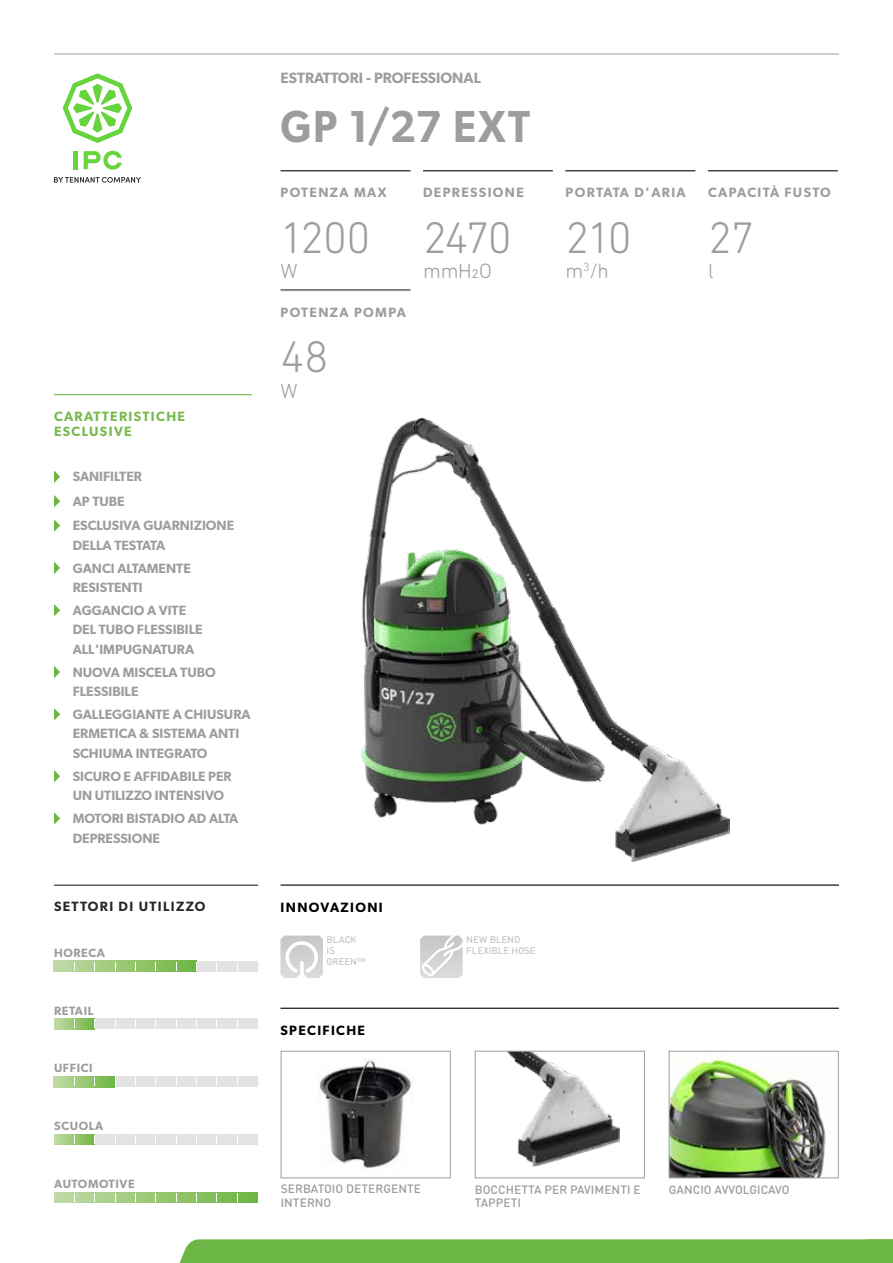
<style>
.page{position:relative;width:893px;height:1263px;background:#fff}
.page>*{position:absolute;margin:0;border:0;box-sizing:border-box;transform-origin:0 0}
.t1{font:300 45px "DIN Next Rounded LT Pro";letter-spacing:-.05em;color:#9d9d9c}
.t2{font:600 45px "Gibson";letter-spacing:.045em;color:#9d9d9c;scale:.93 1}
.t3{font:300 21px "DIN Next Rounded LT Pro";letter-spacing:-.005em;color:#9d9d9c}
.t4{font:600 15px "Gibson";color:#9d9d9c}
.t5{font:600 13.5px/19.5px "Gibson";color:#9d9d9c}
.t6{font:600 13.5px "Gibson";letter-spacing:.1em;color:#9d9d9c}
.t7{font:600 13.5px/15px "Gibson";letter-spacing:.1em;color:#76b94d}
.t8{font:600 13.5px "Gibson";letter-spacing:.1em;color:#000}
.t9{font:600 13.5px "Gibson";letter-spacing:.1em;color:#282827}
.t10{font:500 12px/13.5px "DIN Round Pro";letter-spacing:.005em;color:#9d9d9c}
.t11{font:600 12px "Gibson";letter-spacing:.05em;color:#9d9d9c}
.t12{font:500 9.6px/11.2px "DIN Round Pro";letter-spacing:-.005em;color:#c6c6c6}
</style>
<div class="page">
<hr style="left:54px;top:54px;width:785px;height:1px;background:#9d9d9c">
<div style="left:179px;top:1239px;width:714px;height:24px;background:#6bb644"></div>
<hr style="left:74px;top:151px;width:4px;height:18px;background:#66d43d">
<svg style="left:84px;top:151px;width:38px;height:19px"></svg>
<svg style="left:63px;top:73px;width:69px;height:70px"></svg>
<svg style="left:54px;top:177px;width:87px;height:6px"></svg>
<hr style="left:281px;top:170px;width:129px;height:1px;background:#000">
<hr style="left:423px;top:170px;width:130px;height:1px;background:#000">
<hr style="left:566px;top:170px;width:129px;height:1px;background:#000">
<hr style="left:708px;top:170px;width:130px;height:1px;background:#000">
<hr style="left:281px;top:171px;width:129px;height:1px;background:#9d9d9c">
<hr style="left:423px;top:171px;width:130px;height:1px;background:#9d9d9c">
<hr style="left:566px;top:171px;width:129px;height:1px;background:#9d9d9c">
<hr style="left:708px;top:171px;width:130px;height:1px;background:#9d9d9c">
<hr style="left:280px;top:1008px;width:559px;height:1px;background:#000">
<img style="left:362px;top:418px;width:367px;height:444px">
<hr style="left:54px;top:394px;width:198px;height:1px;background:#76b94d">
<svg style="left:54px;top:470px;width:6px;height:13px"></svg>
<svg style="left:54px;top:495px;width:6px;height:12px"></svg>
<svg style="left:54px;top:519px;width:6px;height:13px"></svg>
<svg style="left:54px;top:562px;width:6px;height:12px"></svg>
<svg style="left:54px;top:604px;width:6px;height:12px"></svg>
<svg style="left:54px;top:666px;width:6px;height:12px"></svg>
<svg style="left:54px;top:708px;width:6px;height:12px"></svg>
<svg style="left:54px;top:770px;width:6px;height:12px"></svg>
<svg style="left:54px;top:812px;width:6px;height:13px"></svg>
<img style="left:508px;top:1053px;width:112px;height:113px">
<div style="left:475px;top:1051px;width:170px;height:127px;border:1px solid #9d9d9c"></div>
<img style="left:671px;top:1055px;width:159px;height:121px">
<div style="left:669px;top:1051px;width:170px;height:127px;border:1px solid #9d9d9c"></div>
<div style="left:281px;top:1051px;width:170px;height:127px;border:1px solid #9d9d9c"></div>
<img style="left:318px;top:1058px;width:95px;height:112px">
<hr style="left:54px;top:884px;width:204px;height:2px;background:#282827">
<div style="left:54px;top:961px;width:204px;height:10px;background:#e3e3e3"></div>
<svg style="left:54px;top:961px;width:142px;height:10px"></svg>
<div style="left:54px;top:1019px;width:204px;height:10px;background:#e3e3e3"></div>
<svg style="left:54px;top:1019px;width:41px;height:10px"></svg>
<div style="left:54px;top:1076px;width:204px;height:11px;background:#e3e3e3"></div>
<svg style="left:54px;top:1076px;width:61px;height:11px"></svg>
<div style="left:54px;top:1134px;width:204px;height:11px;background:#e3e3e3"></div>
<svg style="left:54px;top:1134px;width:41px;height:11px"></svg>
<svg style="left:54px;top:1192px;width:204px;height:11px;background:#9bc978"></svg>
<hr style="left:281px;top:289px;width:129px;height:2px;background:#000">
<hr style="left:281px;top:290px;width:129px;height:1px;background:#9d9d9c">
<hr style="left:281px;top:884px;width:558px;height:2px;background:#000">
<svg style="left:280px;top:935px;width:43px;height:43px"></svg>
<svg style="left:420px;top:935px;width:43px;height:43px"></svg>
<p class="t7" style="left:54px;top:408px;width:133px">CARATTERISTICHE<br>ESCLUSIVE</p>
<p class="t5" style="left:73px;top:464px;width:163px;line-height:24.5px">SANIFILTER<br>AP TUBE<br>ESCLUSIVA GUARNIZIONE</p>
<p class="t5" style="left:73px;top:533px;width:120px;line-height:22.8px">DELLA TESTATA<br>GANCI ALTAMENTE</p>
<p class="t5" style="left:73px;top:576px;width:115px;line-height:22.8px">RESISTENTI<br>AGGANCIO A VITE</p>
<p class="t5" style="left:73px;top:620px;width:132px">DEL TUBO FLESSIBILE<br>ALL'IMPUGNATURA</p>
<p class="t5" style="left:73px;top:662px;width:145px">NUOVA MISCELA TUBO<br>FLESSIBILE</p>
<p class="t5" style="left:73px;top:704px;width:179px">GALLEGGIANTE A CHIUSURA<br>ERMETICA &amp; SISTEMA ANTI<br>SCHIUMA INTEGRATO</p>
<p class="t5" style="left:73px;top:766px;width:160px">SICURO E AFFIDABILE PER<br>UN UTILIZZO INTENSIVO</p>
<p class="t5" style="left:73px;top:808px;width:167px">MOTORI BISTADIO AD ALTA<br>DEPRESSIONE</p>
<p class="t9" style="left:54px;top:898px;width:153px">SETTORI DI UTILIZZO</p>
<p class="t11" style="left:54px;top:945px;width:53px">HORECA</p>
<p class="t11" style="left:54px;top:1003px;width:41px">RETAIL</p>
<p class="t11" style="left:54px;top:1061px;width:40px">UFFICI</p>
<p class="t11" style="left:54px;top:1119px;width:51px">SCUOLA</p>
<p class="t11" style="left:54px;top:1177px;width:82px">AUTOMOTIVE</p>
<p class="t4" style="left:281px;top:69px;width:202px">ESTRATTORI - PROFESSIONAL</p>
<h1 class="t2" style="left:281px;top:100px;width:270px">GP 1/27 EXT</h1>
<p class="t6" style="left:281px;top:185px;width:107px">POTENZA MAX</p>
<p class="t6" style="left:423px;top:185px;width:102px">DEPRESSIONE</p>
<p class="t6" style="left:566px;top:185px;width:122px">PORTATA D'ARIA</p>
<p class="t6" style="left:708px;top:185px;width:124px">CAPACITÀ FUSTO</p>
<h1 class="t1" style="left:281px;top:212px;width:91px">1200</h1>
<h2 class="t3" style="left:281px;top:259px;width:19px">W</h2>
<h1 class="t1" style="left:423px;top:212px;width:90px">2470</h1>
<h2 class="t3" style="left:423px;top:259px;width:70px">mmH2O</h2>
<h1 class="t1" style="left:566px;top:212px;width:68px">210</h1>
<h2 class="t3" style="left:566px;top:259px;width:45px">m<sup>3</sup>/h</h2>
<h1 class="t1" style="left:708px;top:212px;width:48px">27</h1>
<h2 class="t3" style="left:708px;top:259px;width:7px">l</h2>
<p class="t6" style="left:281px;top:304px;width:127px">POTENZA POMPA</p>
<h1 class="t1" style="left:281px;top:331px;width:49px">48</h1>
<h2 class="t3" style="left:281px;top:378px;width:19px">W</h2>
<p class="t8" style="left:281px;top:899px;width:104px">INNOVAZIONI</p>
<p class="t12" style="left:327px;top:933px;width:41px">BLACK<br>IS<br>GREEN™</p>
<p class="t12" style="left:466px;top:933px;width:71px">NEW BLEND<br>FLEXIBLE HOSE</p>
<p class="t8" style="left:280px;top:1022px;width:86px">SPECIFICHE</p>
<p class="t10" style="left:281px;top:1182px;width:142px">SERBATOIO DETERGENTE</p>
<p class="t10" style="left:669px;top:1182px;width:122px">GANCIO AVVOLGICAVO</p>
<p class="t10" style="left:281px;top:1195px;width:52px">INTERNO</p>
<p class="t10" style="left:475px;top:1182px;width:167px">BOCCHETTA PER PAVIMENTI E<br>TAPPETI</p>
</div>
